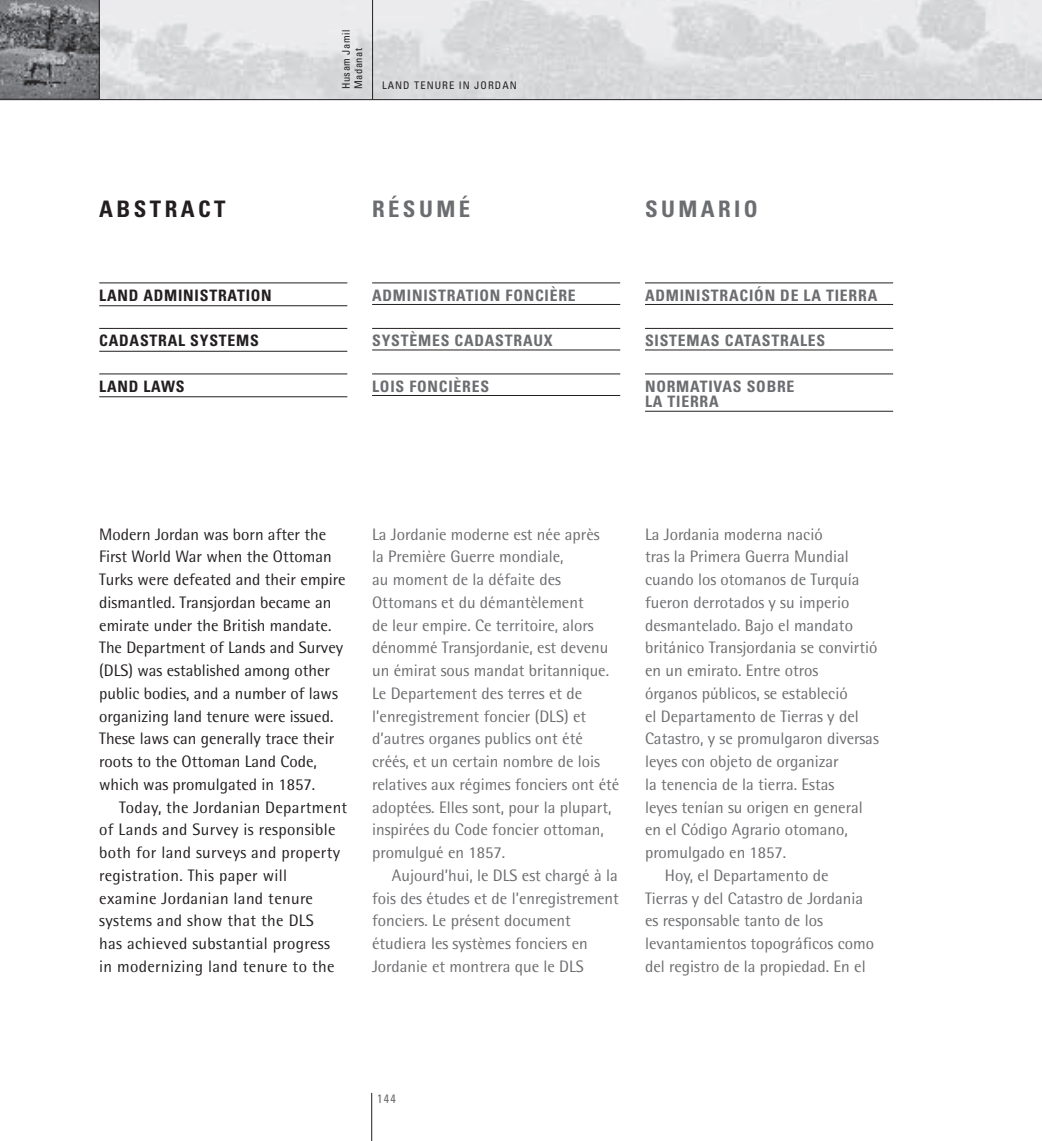
<style>
.page{position:relative;width:1042px;height:1141px;background:#fff}
.page>*{position:absolute;margin:0;border:0;box-sizing:border-box;transform-origin:0 0}
.t1{font:700 condensed 22.75px "Univers";letter-spacing:.15em;color:#6c6d70}
.t2{font:700 condensed 22.75px "Univers";color:#231f20}
.t3{font:16.62px/22.8px "Rotis Semi Sans";color:#6c6d70}
.t4{font:16.62px/22.8px "Rotis Semi Sans";color:#231f20}
.t5{font:16.62px/22.8px "Rotis Semi Sans";letter-spacing:.02em;color:#231f20}
.t6{font:700 condensed 15.75px "Univers";letter-spacing:.05em;color:#6c6d70}
.t7{font:700 condensed 15.75px "Univers";letter-spacing:.05em;color:#231f20}
.t8{font:condensed 12.25px "Univers";color:#6c6d70}
.t9{font:condensed 10.5px/12.2px "Univers";letter-spacing:.1em;color:#231f20}
</style>
<div class="page">
<hr style="left:371px;top:1093px;width:1px;height:48px;background:#231f20">
<hr style="left:0;top:99px;width:1042px;height:1px;background:#231f20">
<hr style="left:372px;top:0;width:1px;height:99px;background:#231f20">
<svg style="left:0;top:0;width:100px;height:100px;background:#727376"></svg>
<hr style="left:372px;top:283px;width:248px;height:1px;background:#231f20">
<hr style="left:372px;top:304px;width:248px;height:1px;background:#231f20">
<hr style="left:372px;top:328px;width:248px;height:1px;background:#231f20">
<hr style="left:372px;top:350px;width:248px;height:1px;background:#231f20">
<hr style="left:372px;top:374px;width:248px;height:1px;background:#231f20">
<hr style="left:372px;top:395px;width:248px;height:1px;background:#231f20">
<hr style="left:99px;top:283px;width:248px;height:1px;background:#231f20">
<hr style="left:99px;top:305px;width:248px;height:1px;background:#231f20">
<hr style="left:99px;top:328px;width:248px;height:1px;background:#231f20">
<hr style="left:99px;top:351px;width:248px;height:1px;background:#231f20">
<hr style="left:99px;top:374px;width:248px;height:1px;background:#231f20">
<hr style="left:99px;top:396px;width:248px;height:1px;background:#231f20">
<hr style="left:645px;top:283px;width:248px;height:1px;background:#231f20">
<hr style="left:645px;top:304px;width:248px;height:1px;background:#231f20">
<hr style="left:645px;top:328px;width:248px;height:1px;background:#231f20">
<hr style="left:645px;top:350px;width:248px;height:1px;background:#231f20">
<hr style="left:645px;top:374px;width:248px;height:1px;background:#231f20">
<hr style="left:645px;top:411px;width:248px;height:1px;background:#231f20">
<h1 class="t2" style="left:99px;top:194px;width:34px">ABSTRACT</h1>
<p class="t7" style="left:99px;top:285px;width:19px">LAND</p>
<p class="t7" style="left:143px;top:285px;width:45px">ADMINISTRATION</p>
<p class="t7" style="left:99px;top:331px;width:21px">CADASTRAL</p>
<p class="t7" style="left:190px;top:331px;width:68px">SYSTEMS</p>
<p class="t7" style="left:99px;top:376px;width:19px">LAND</p>
<p class="t7" style="left:143px;top:376px;width:41px">LAWS</p>
<p class="t9" style="left:340px;top:89px;width:61px;rotate:-90deg">HUSAM JAMIL<br>MADANAT</p>
<p class="t9" style="left:382px;top:79px;width:136px">LAND TENURE IN J ORDAN</p>
<h1 class="t1" style="left:372px;top:194px;width:82px">RÉSUMÉ</h1>
<p class="t6" style="left:372px;top:285px;width:45px">ADMINISTRATION</p>
<p class="t6" style="left:505px;top:285px;width:10px">FONCI</p>
<p class="t6" style="left:550px;top:285px;width:18px">ÈRE</p>
<p class="t6" style="left:372px;top:331px;width:93px">SYSTÈMES CADASTRAU</p>
<p class="t6" style="left:544px;top:331px;width:10px">X</p>
<p class="t6" style="left:372px;top:376px;width:17px">LOIS</p>
<p class="t6" style="left:409px;top:376px;width:10px">FONCI</p>
<p class="t6" style="left:453px;top:376px;width:19px">ÈRES</p>
<h1 class="t1" style="left:645px;top:194px;width:71px">SU MARIO</h1>
<p class="t6" style="left:645px;top:285px;width:44px">ADMINISTRACI</p>
<p class="t6" style="left:754px;top:285px;width:82px">ÓNDE LA TIERRA</p>
<p class="t6" style="left:645px;top:331px;width:18px">SISTE</p>
<p class="t6" style="left:686px;top:331px;width:49px">MAS CATASTRALES</p>
<p class="t6" style="left:645px;top:376px;width:11px">NOR</p>
<p class="t6" style="left:676px;top:376px;width:24px">MATIVAS</p>
<p class="t6" style="left:747px;top:376px;width:11px">SOBRE</p>
<p class="t6" style="left:645px;top:392px;width:32px">LA TIERRA</p>
<p class="t4" style="left:99px;top:523px;width:248px">Modern Jordan was born after the First World War when the Ottoman Turks were defeated and their empire dismantled. Transjordan became an emirate under the British mandate.<br>The Department of Lands and Survey (DLS) was established among other public bodies, and a number of laws organizing land tenure were issued.<br>These laws can generally trace their roots to the Ottoman Land Code, which was promulgated in 1857.</p>
<p class="t5" style="left:99px;top:795px;width:250px;text-indent:20px">Today, the Jordanian Department of Lands and Survey is responsible both for land surveys and property registration. This paper will examine Jordanian land tenure systems and show that the DLS<br>has achieved substantial progress<br>in modernizing land tenure to the</p>
<p class="t3" style="left:372px;top:523px;width:249px">La Jordanie moderne est née après<br>la Première Guerre mondiale,<br>au moment de la défaite des<br>Ottomans et du démantèlement<br>de leur empire. Ce territoire, alors dénommé Transjordanie, est devenu un émirat sous mandat britannique.<br>Le Departement des terres et de l’enregistrement foncier (DLS) et d’autres organes publics ont été créés, et un certain nombre de lois relatives aux régimes fonciers ont été adoptées. Elles sont, pour la plupart, inspirées du Code foncier ottoman, promulgué en 1857.</p>
<p class="t3" style="left:372px;top:864px;width:248px;text-indent:20px">Aujourd’hui, le DLS est chargé à la fois des études et de l’enregistrement fonciers. Le présent document étudiera les systèmes fonciers en Jordanie et montrera que le DLS</p>
<p class="t3" style="left:645px;top:523px;width:179px">La Jordania moderna nació</p>
<p class="t3" style="left:645px;top:545px;width:205px">tras la Primera Guerra Mundial</p>
<p class="t3" style="left:645px;top:568px;width:216px">cuando los otomanos de Turquía</p>
<p class="t3" style="left:645px;top:591px;width:206px">fueron derrotados y su imperio</p>
<p class="t3" style="left:645px;top:614px;width:209px">desmantelado. Bajo el mandato</p>
<p class="t3" style="left:645px;top:636px;width:234px">británico Transjordania se convirtió</p>
<p class="t3" style="left:645px;top:659px;width:175px">en un emirato. Entre otros</p>
<p class="t3" style="left:645px;top:682px;width:204px">órganos públicos, se estableció</p>
<p class="t3" style="left:645px;top:704px;width:215px">el Departamento de Tierras y del</p>
<p class="t3" style="left:645px;top:727px;width:235px">Catastro, y se promulgaron diversas</p>
<p class="t3" style="left:645px;top:750px;width:195px">leyes con objeto de organizar</p>
<p class="t3" style="left:645px;top:773px;width:191px">la tenencia de la tierra. Estas</p>
<p class="t3" style="left:645px;top:795px;width:219px">leyes tenían su origen en general</p>
<p class="t3" style="left:645px;top:818px;width:204px">en el Código Agrario otomano,</p>
<p class="t3" style="left:645px;top:841px;width:143px">promulgado en 1857.</p>
<p class="t3" style="left:665px;top:864px;width:165px">Hoy, el Departamento de</p>
<p class="t3" style="left:645px;top:886px;width:220px">Tierras y del Catastro de Jordania</p>
<p class="t3" style="left:645px;top:909px;width:179px">es responsable tanto de los</p>
<p class="t3" style="left:645px;top:932px;width:230px">levantamientos topográficos como</p>
<p class="t3" style="left:645px;top:955px;width:222px">del registro de la propiedad. En el</p>
<p class="t8" style="left:377px;top:1091px;width:20px">144</p>
</div>
